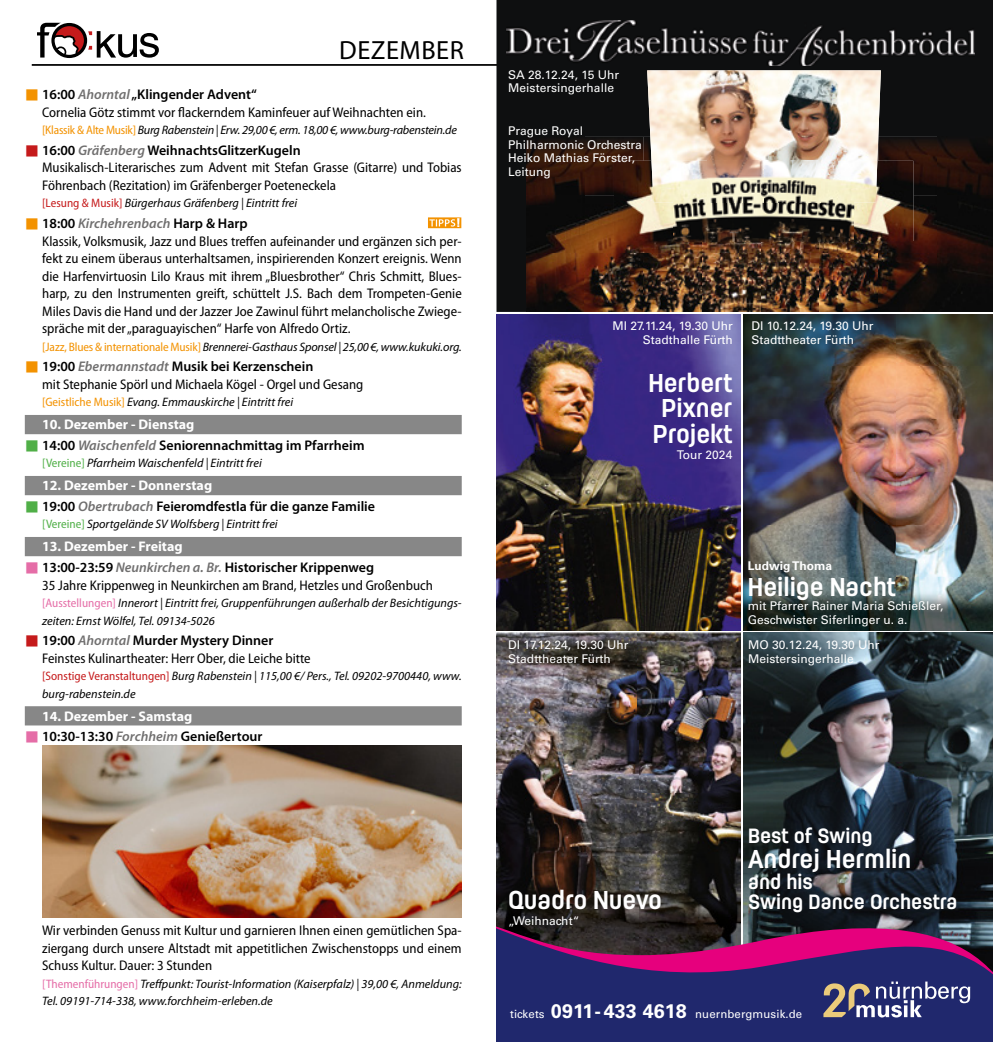
<style>
.page{position:relative;width:993px;height:1042px;background:#fff}
.page>*{position:absolute;margin:0;border:0;box-sizing:border-box;transform-origin:0 0}
.t1{font:26.43px "Myriad Pro";letter-spacing:.02em;color:#000}
.t2{font:700 25.72px/25.7px "Moderna Condensed";color:#fff;text-align:center}
.t3{font:700 20.65px/20.7px "Moderna Condensed";color:#fff}
.t4{font:semi-condensed 14px/17.5px "Myriad Pro";color:#000}
.t5{font:600 14px "Myriad Pro";color:#000}
.t6{font:700 14px "Myriad Pro";color:#fff}
.t7{font:italic 12.25px/17.5px "Myriad Pro";color:#000}
.t8{font:italic 12.25px "Myriad Pro";letter-spacing:-.02em;color:#000}
.t9{font:12.08px/13.7px "Univers LT Pro 55 Roman";color:#fff}
.t10{font:700 12.08px "Univers LT Pro 65";color:#fff}
.t11{font:11.38px "Univers LT Pro 55 Roman";letter-spacing:.01em;color:#fff}
.s1{color:#f39200}
.s2{font-weight:600;font-stretch:normal}
.s3{font-weight:600;font-style:italic;font-stretch:normal;color:#706f6f}
.s4{font-style:normal;font-stretch:semi-condensed;color:#f39200}
.s5{color:#c51a1b}
.s6{font-style:normal;font-stretch:semi-condensed;color:#c51a1b}
.s7{color:#50af47}
.s8{font-style:italic;color:#706f6f}
.s9{font-style:normal;font-stretch:semi-condensed;color:#50af47}
.s10{color:#e56da7}
.s11{font-style:normal;font-stretch:semi-condensed;color:#e56da7}
.s12{font-family:"Univers LT Pro 65";font-weight:700;font-size:19.6px}
</style>
<div class="page">
<hr style="left:32px;top:64px;width:935px;height:2px;background:#000">
<svg style="left:37px;top:23px;width:122px;height:35px"></svg>
<div style="left:51px;top:23px;width:36px;height:35px;border:3px solid #000;border-radius:50%"></div>
<div style="left:25px;top:415px;width:436px;height:19px;background:#878787"></div>
<div style="left:25px;top:476px;width:436px;height:19px;background:#878787"></div>
<div style="left:25px;top:537px;width:436px;height:19px;background:#878787"></div>
<div style="left:25px;top:706px;width:436px;height:19px;background:#878787"></div>
<img style="left:42px;top:745px;width:419px;height:173px">
<svg style="left:428px;top:217px;width:33px;height:11px"></svg>
<img style="left:496px;top:314px;width:244px;height:316px">
<img style="left:743px;top:314px;width:249px;height:316px">
<img style="left:496px;top:633px;width:244px;height:279px">
<img style="left:743px;top:633px;width:249px;height:279px">
<div style="left:496px;top:0;width:496px;height:312px;background:#0e0f10"></div>
<img style="left:526px;top:137px;width:117px;height:116px">
<img style="left:643px;top:137px;width:4px;height:24px">
<img style="left:878px;top:137px;width:114px;height:116px">
<img style="left:643px;top:241px;width:235px;height:12px">
<img style="left:526px;top:253px;width:466px;height:59px">
<img style="left:647px;top:70px;width:233px;height:91px">
<img style="left:506px;top:20px;width:468px;height:46px">
<img style="left:613px;top:161px;width:60px;height:80px">
<img style="left:853px;top:161px;width:60px;height:80px">
<img style="left:673px;top:203px;width:180px;height:38px">
<img style="left:651px;top:161px;width:226px;height:42px">
<div style="left:496px;top:1017px;width:496px;height:25px;background:#20286d"></div>
<svg style="left:496px;top:912px;width:496px;height:105px;background:#46295f"></svg>
<h1 class="t1" style="left:339px;top:34px;width:126px">DEZEMBER</h1>
<p class="t4" style="left:42px;top:86px;width:385px;text-indent:-17px"><span class="s1">■</span> <span class="s2">16:00</span> <span class="s3">Ahorntal</span> <span class="s2">„Klingender Advent“<br></span>Cornelia Götz stimmt vor flackerndem Kaminfeuer auf Weihnachten ein.</p>
<p class="t8" style="left:42px;top:122px;width:416px"><span class="s4">[Klassik &amp; Alte Musik]</span> Burg Rabenstein | Erw. 29,00 €, erm. 18,00 €, www.burg-rabenstein.de</p>
<p class="t4" style="left:42px;top:142px;width:421px;text-indent:-17px"><span class="s5">■</span> <span class="s2">16:00</span> <span class="s3">Gräfenberg</span> <span class="s2">WeihnachtsGlitzerKugeln<br></span>Musikalisch-Literarisches zum Advent mit Stefan Grasse (Gitarre) und Tobias<br>Föhrenbach (Rezitation) im Gräfenberger Poeteneckela</p>
<p class="t7" style="left:42px;top:194px;width:256px"><span class="s6">[Lesung &amp; Musik]</span> Bürgerhaus Gräfenberg | Eintritt frei</p>
<p class="t4" style="left:42px;top:215px;width:421px;text-indent:-17px"><span class="s1">■</span> <span class="s2">18:00</span> <span class="s3">Kirchehrenbach</span> <span class="s2">Harp &amp; Harp<br></span>Klassik, Volksmusik, Jazz und Blues treffen aufeinander und ergänzen sich per&shy;fekt zu einem überaus unterhaltsamen, inspirierenden Konzert ereignis. Wenn die Harfenvirtuosin Lilo Kraus mit ihrem „Bluesbrother“ Chris Schmitt, Blues&shy;harp, zu den Instrumenten greift, schüttelt J.S. Bach dem Trompeten-Genie Miles Davis die Hand und der Jazzer Joe Zawinul führt melancholische Zwiege&shy;spräche mit der „paraguayischen“ Harfe von Alfredo Ortiz.</p>
<p class="t7" style="left:42px;top:338px;width:421px"><span class="s4">[Jazz, Blues &amp; internationale Musik]</span> Brennerei-Gasthaus Sponsel | 25,00 €, www.kukuki.org.</p>
<p class="t4" style="left:42px;top:358px;width:322px;text-indent:-17px"><span class="s1">■</span> <span class="s2">19:00</span> <span class="s3">Ebermannstadt</span> <span class="s2">Musik bei Kerzenschein<br></span>mit Stephanie Spörl und Michaela Kögel - Orgel und Gesang</p>
<p class="t7" style="left:42px;top:393px;width:252px"><span class="s4">[Geistliche Musik]</span> Evang. Emmauskirche | Eintritt frei</p>
<p class="t6" style="left:42px;top:417px;width:154px">10. Dezember - Dienstag</p>
<p class="t5" style="left:25px;top:437px;width:341px"><span class="s7">■</span> 14:00 <span class="s8">Waischenfeld</span> Seniorennachmittag im Pfarrheim</p>
<p class="t7" style="left:42px;top:454px;width:221px"><span class="s9">[Vereine]</span> Pfarrheim Waischenfeld | Eintritt frei</p>
<p class="t6" style="left:42px;top:478px;width:172px">12. Dezember - Donnerstag</p>
<p class="t5" style="left:25px;top:498px;width:351px"><span class="s7">■</span> 19:00 <span class="s8">Obertrubach</span> Feieromdfestla für die ganze Familie</p>
<p class="t7" style="left:42px;top:515px;width:237px"><span class="s9">[Vereine]</span> Sportgelände SV Wolfsberg | Eintritt frei</p>
<p class="t6" style="left:42px;top:539px;width:142px">13. Dezember - Freitag</p>
<p class="t4" style="left:42px;top:559px;width:392px;text-indent:-17px"><span class="s10">■</span> <span class="s2">13:00-23:59</span> <span class="s3">Neunkirchen a. Br.</span> <span class="s2">Historischer Krippenweg<br></span>35 Jahre Krippenweg in Neunkirchen am Brand, Hetzles und Großenbuch</p>
<p class="t7" style="left:42px;top:594px;width:421px"><span class="s11">[Ausstellungen]</span> Innerort | Eintritt frei, Gruppenführungen außerhalb der Besichtigungs&shy;zeiten: Ernst Wölfel, Tel. 09134-5026</p>
<p class="t4" style="left:42px;top:632px;width:270px;text-indent:-17px"><span class="s5">■</span> <span class="s2">19:00</span> <span class="s3">Ahorntal</span> <span class="s2">Murder Mystery Dinner<br></span>Feinstes Kulinartheater: Herr Ober, die Leiche bitte</p>
<p class="t7" style="left:42px;top:667px;width:421px"><span class="s6">[Sonstige Veranstaltungen]</span> Burg Rabenstein | 115,00 €/ Pers., Tel. 09202-9700440, www. burg-rabenstein.de</p>
<p class="t6" style="left:42px;top:708px;width:152px">14. Dezember - Samstag</p>
<p class="t5" style="left:25px;top:729px;width:239px"><span class="s10">■</span> 10:30-13:30 <span class="s8">Forchheim</span> Genießertour</p>
<p class="t4" style="left:42px;top:922px;width:421px;text-align:justify">Wir verbinden Genuss mit Kultur und garnieren Ihnen einen gemütlichen Spa&shy;ziergang durch unsere Altstadt mit appetitlichen Zwischenstopps und einem Schuss Kultur. Dauer: 3 Stunden</p>
<p class="t7" style="left:42px;top:975px;width:421px"><span class="s11">[Themenführungen]</span> Treffpunkt: Tourist-Information (Kaiserpfalz) | 39,00 €, Anmeldung:<br>Tel. 09191-714-338, www.forchheim-erleben.de</p>
<p class="t9" style="left:508px;top:67px;width:112px">SA 28.12.24, 15 Uhr<br>Meistersingerhalle</p>
<p class="t9" style="left:508px;top:123px;width:135px">Prague Royal<br>Philharmonic Orchestra<br>Heiko Mathias Förster,<br>Leitung</p>
<p class="t9" style="left:612px;top:319px;width:122px;text-align:right">MI 27.11.24, 19.30 Uhr<br>Stadthalle Fürth</p>
<h2 class="t2" style="left:648px;top:370px;width:85px">Herbert<br>Pixner<br>Projekt</h2>
<p class="t9" style="left:676px;top:447px;width:57px">Tour 2024</p>
<p class="t9" style="left:751px;top:319px;width:123px">DI 10.12.24, 19.30 Uhr<br>Stadttheater Fürth</p>
<p class="t9" style="left:508px;top:637px;width:122px">DI 17.12.24, 19.30 Uhr<br>Stadttheater Fürth</p>
<p class="t10" style="left:747px;top:557px;width:86px">Ludwig Thoma</p>
<h2 class="t2" style="left:747px;top:575px;width:149px">Heilige Nacht</h2>
<p class="t9" style="left:747px;top:598px;width:197px">mit Pfarrer Rainer Maria Schießler,<br>Geschwister Siferlinger u. a.</p>
<p class="t9" style="left:747px;top:637px;width:133px">MO 30.12.24, 19.30 Uhr<br>Meistersingerhalle</p>
<h2 class="t2" style="left:508px;top:888px;width:155px">Quadro Nuevo</h2>
<p class="t9" style="left:508px;top:913px;width:72px">„Weihnacht“</p>
<h3 class="t3" style="left:747px;top:825px;width:126px">Best of Swing</h3>
<h2 class="t2" style="left:747px;top:847px;width:165px">Andrej Hermlin</h2>
<h3 class="t3" style="left:747px;top:871px;width:210px">and his<br>Swing Dance Orchestra</h3>
<p class="t11" style="left:510px;top:1005px;width:293px">tickets <span class="s12">0911-433 4618</span> nuernbergmusik.de</p>
</div>
